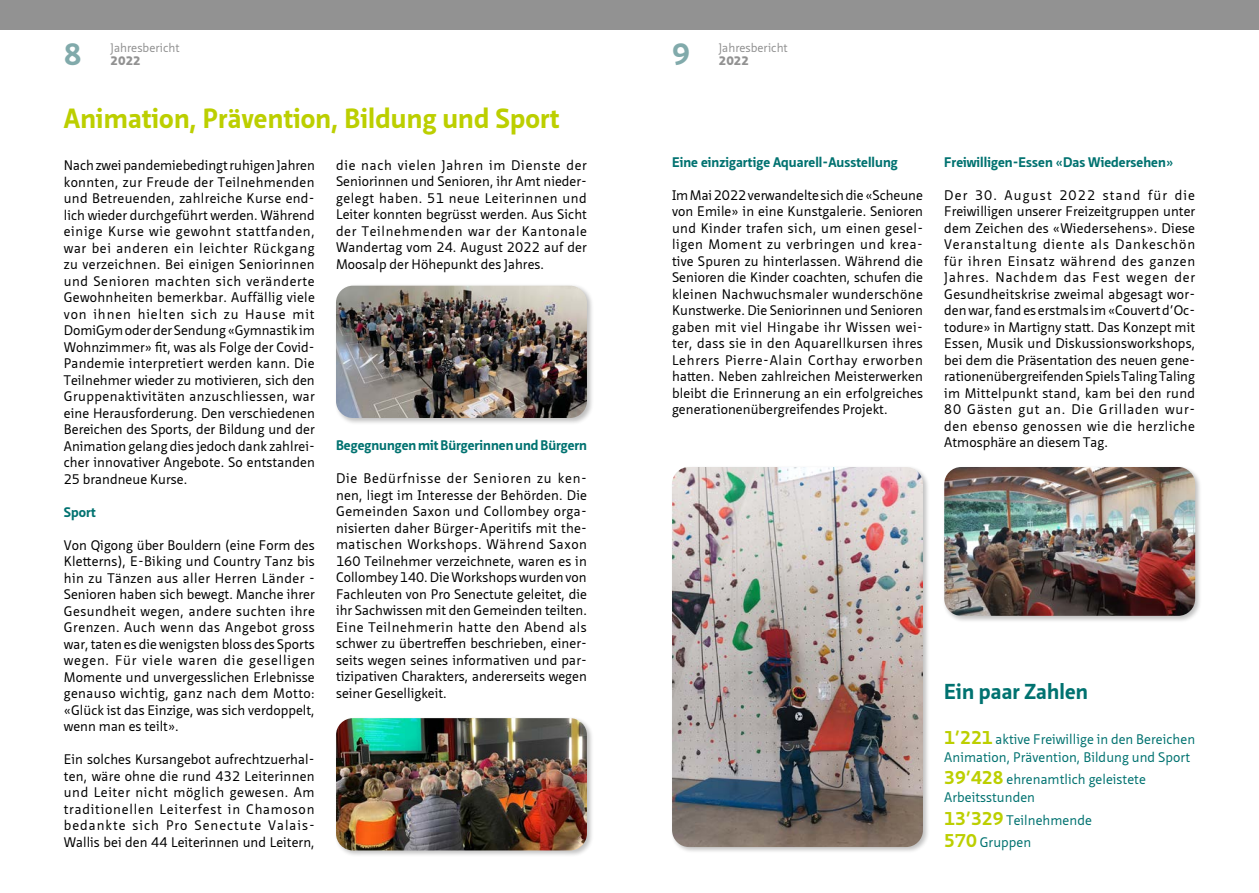
<style>
.page{position:relative;width:1259px;height:893px;background:#fff}
.page>*{position:absolute;margin:0;border:0;box-sizing:border-box;transform-origin:0 0}
.t1{font:700 30px "Neue Sans Pro";color:#81aaab}
.t2{font:700 27px "Neue Sans Pro";letter-spacing:.01em;color:#bccf00}
.t3{font:700 21px "Neue Sans Pro";letter-spacing:.01em;color:#007270}
.t4{font:13.5px/16.5px "Neue Sans Pro";letter-spacing:.005em;color:#000;text-align:justify}
.t5{font:13.5px/18px "Neue Sans Pro";letter-spacing:.005em;color:#007270}
.t6{font:700 13.5px "Neue Sans Pro";letter-spacing:.005em;color:#007270}
.t7{font:12px "Neue Sans Pro";color:#929292}
.t8{font:900 12px "Neue Sans Pro";color:#929292}
.s1{font-weight:700;font-size:18px;color:#bccf00}
</style>
<div class="page">
<div style="left:0;top:0;width:1259px;height:30px;background:#929292"></div>
<div style="left:670px;top:465px;width:260px;height:389px;background:#000;opacity:.25"></div>
<img style="left:672px;top:467px;width:251px;height:380px">
<div style="left:334px;top:283px;width:260px;height:142px;background:#000;opacity:.25"></div>
<img style="left:336px;top:286px;width:251px;height:132px">
<div style="left:334px;top:716px;width:260px;height:141px;background:#000;opacity:.25"></div>
<img style="left:336px;top:718px;width:251px;height:132px">
<div style="left:942px;top:465px;width:260px;height:158px;background:#000;opacity:.25"></div>
<img style="left:944px;top:467px;width:251px;height:149px">
<h1 class="t1" style="left:64px;top:35px;width:19px">8</h1>
<p class="t7" style="left:111px;top:40px;width:70px">Jahresbericht</p>
<p class="t8" style="left:111px;top:53px;width:32px">2022</p>
<h1 class="t1" style="left:672px;top:35px;width:19px">9</h1>
<p class="t7" style="left:719px;top:40px;width:70px">Jahresbericht</p>
<p class="t8" style="left:719px;top:53px;width:32px">2022</p>
<h2 class="t2" style="left:64px;top:100px;width:497px">Animation, Prävention, Bildung und Sport</h2>
<p class="t4" style="left:64px;top:157px;width:253px">Nach zwei pandemiebedingt ruhigen Jahren konnten, zur Freude der Teilnehmenden und Betreuenden, zahlreiche Kurse end&shy;lich wieder durchgeführt werden. Während einige Kurse wie gewohnt stattfanden, war bei anderen ein leichter Rückgang zu verzeichnen. Bei einigen Seniorinnen und Senioren machten sich veränderte Gewohnheiten bemerkbar. Auffällig viele von ihnen hielten sich zu Hause mit DomiGym oder der Sendung «Gymnastik im Wohnzimmer» fit, was als Folge der Covid-Pandemie interpretiert werden kann. Die Teilnehmer wieder zu motivieren, sich den Gruppenaktivitäten anzuschliessen, war eine Herausforderung. Den verschiedenen Bereichen des Sports, der Bildung und der Animation gelang dies jedoch dank zahlrei&shy;cher innovativer Angebote. So entstanden 25 brandneue Kurse.</p>
<p class="t6" style="left:64px;top:503px;width:33px">Sport</p>
<p class="t4" style="left:64px;top:536px;width:253px">Von Qigong über Bouldern (eine Form des Kletterns), E-Biking und Country Tanz bis hin zu Tänzen aus aller Herren Länder - Senioren haben sich bewegt. Manche ihrer Gesundheit wegen, andere suchten ihre Grenzen. Auch wenn das Angebot gross war, taten es die wenigsten bloss des Sports wegen. Für viele waren die geselligen Momente und unvergesslichen Erlebnisse genauso wichtig, ganz nach dem Motto: «Glück ist das Einzige, was sich verdoppelt, wenn man es teilt».</p>
<p class="t4" style="left:64px;top:751px;width:252px">Ein solches Kursangebot aufrechtzuerhal&shy;ten, wäre ohne die rund 432 Leiterinnen und Leiter nicht möglich gewesen. Am traditionellen Leiterfest in Chamoson bedankte sich Pro Senectute Valais-Wallis bei den 44 Leiterinnen und Leitern,</p>
<p class="t4" style="left:336px;top:157px;width:252px">die nach vielen Jahren im Dienste der Seniorinnen und Senioren, ihr Amt nieder&shy;gelegt haben. 51 neue Leiterinnen und Leiter konnten begrüsst werden. Aus Sicht der Teilnehmenden war der Kantonale Wandertag vom 24. August 2022 auf der Moosalp der Höhepunkt des Jahres.</p>
<p class="t6" style="left:336px;top:437px;width:252px">Begegnungen mit Bürgerinnen und Bürgern</p>
<p class="t4" style="left:336px;top:470px;width:252px">Die Bedürfnisse der Senioren zu ken&shy;nen, liegt im Interesse der Behörden. Die Gemeinden Saxon und Collombey orga&shy;nisierten daher Bürger-Aperitifs mit the&shy;matischen Workshops. Während Saxon 160 Teilnehmer verzeichnete, waren es in Collombey 140. Die Workshops wurden von Fachleuten von Pro Senectute geleitet, die ihr Sachwissen mit den Gemeinden teilten.<br>Eine Teilnehmerin hatte den Abend als schwer zu übertreffen beschrieben, einer&shy;seits wegen seines informativen und par&shy;tizipativen Charakters, andererseits wegen seiner Geselligkeit.</p>
<p class="t6" style="left:672px;top:153px;width:227px">Eine einzigartige Aquarell-Ausstellung</p>
<p class="t4" style="left:672px;top:186px;width:253px">Im Mai 2022 verwandelte sich die «Scheune von Emile» in eine Kunstgalerie. Senioren und Kinder trafen sich, um einen gesel&shy;ligen Moment zu verbringen und krea&shy;tive Spuren zu hinterlassen. Während die Senioren die Kinder coachten, schufen die kleinen Nachwuchsmaler wunderschöne Kunstwerke. Die Seniorinnen und Senioren gaben mit viel Hingabe ihr Wissen wei&shy;ter, dass sie in den Aquarellkursen ihres Lehrers Pierre-Alain Corthay erworben hatten. Neben zahlreichen Meisterwerken bleibt die Erinnerung an ein erfolgreiches generationenübergreifendes Projekt.</p>
<p class="t6" style="left:944px;top:153px;width:230px">Freiwilligen-Essen «Das Wiedersehen»</p>
<p class="t4" style="left:944px;top:186px;width:252px">Der 30. August 2022 stand für die Freiwilligen unserer Freizeitgruppen unter dem Zeichen des «Wiedersehens». Diese Veranstaltung diente als Dankeschön für ihren Einsatz während des ganzen Jahres. Nachdem das Fest wegen der Gesundheitskrise zweimal abgesagt wor&shy;den war, fand es erstmals im «Couvert d’Oc&shy;todure» in Martigny statt. Das Konzept mit Essen, Musik und Diskussionsworkshops, bei dem die Präsentation des neuen gene&shy;rationenübergreifenden Spiels Taling Taling im Mittelpunkt stand, kam bei den rund 80 Gästen gut an. Die Grilladen wur&shy;den ebenso genossen wie die herzliche Atmosphäre an diesem Tag.</p>
<h3 class="t3" style="left:944px;top:677px;width:145px">Ein paar Zahlen</h3>
<p class="t5" style="left:944px;top:730px;width:252px"><span class="s1">1’221</span> aktive Freiwillige in den Bereichen<br>Animation, Prävention, Bildung und Sport</p>
<p class="t5" style="left:944px;top:770px;width:203px"><span class="s1">39’428</span> ehrenamtlich geleistete<br>Arbeitsstunden</p>
<p class="t5" style="left:944px;top:808px;width:149px;line-height:22.5px"><span class="s1">13’329</span> Teilnehmende<br><span class="s1">570</span> Gruppen</p>
</div>
